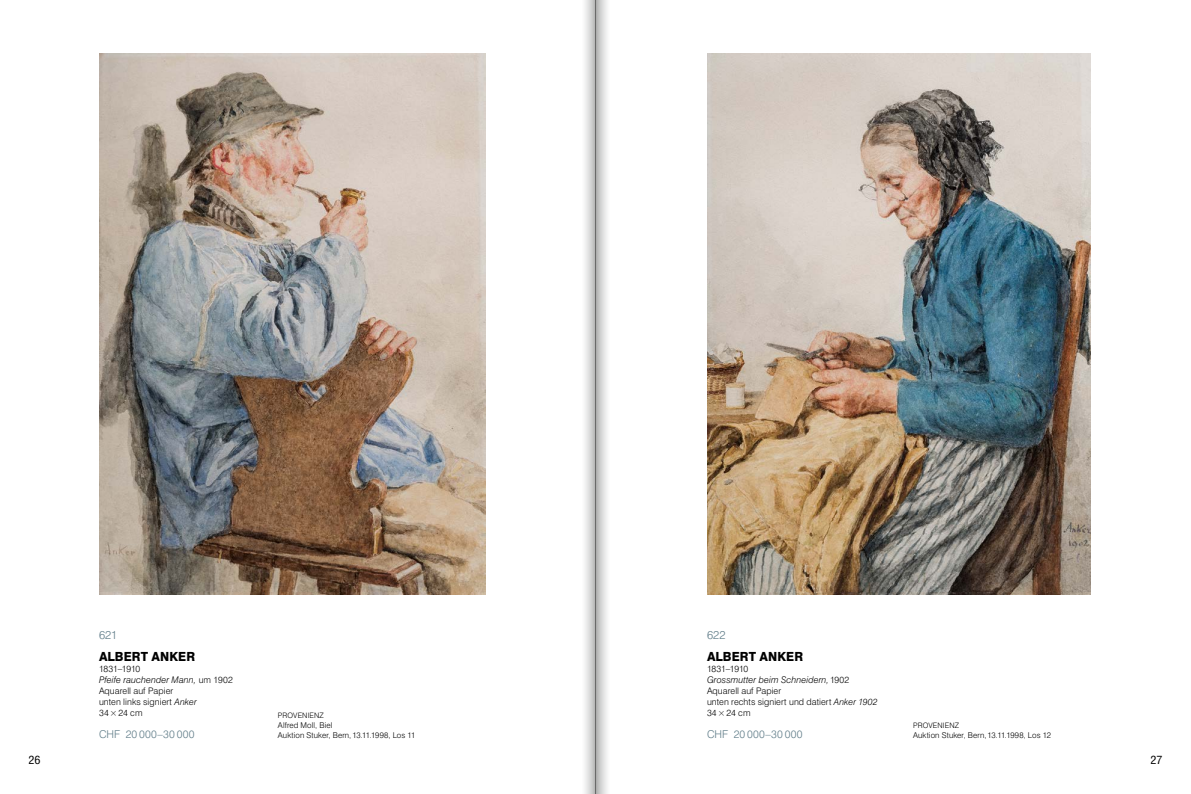
<style>
.page{position:relative;width:1191px;height:794px;background:#fff}
.page>*{position:absolute;margin:0;border:0;box-sizing:border-box;transform-origin:0 0}
.t1{font:800 12.6px "Swiss 721 BT";letter-spacing:.005em;color:#000;scale:.95 1}
.t2{font:300 11.5px "Swiss 721 BT";letter-spacing:.005em;color:#5e7b87}
.t3{font:condensed 11px "Swiss 721 BT";color:#000;scale:1.1 1}
.t4{font:300 10.8px "Swiss 721 BT";letter-spacing:.02em;color:#5e7b87}
.t5{font:italic 300 9.2px "Swiss 721 BT";letter-spacing:.005em;color:#000}
.t6{font:300 9px/11px "Swiss 721 BT";letter-spacing:.005em;color:#000}
.t7{font:300 9px "Swiss 721 BT";letter-spacing:-.025em;color:#000}
.t8{font:300 8px/10px "Swiss 721 BT";letter-spacing:.015em;color:#000}
.t9{font:300 7.5px "Swiss 721 BT";letter-spacing:.015em;color:#000}
.s1{font-style:normal;font-size:9px}
.s2{font-style:italic}
</style>
<div class="page">
<svg style="left:585px;top:0;width:10px;height:794px;background:#d6d7d7"></svg>
<svg style="left:595px;top:0;width:12px;height:794px;background:#c1c2c2"></svg>
<img style="left:99px;top:54px;width:386px;height:540px">
<img style="left:707px;top:54px;width:383px;height:540px">
<p class="t2" style="left:99px;top:628px;width:20px">621</p>
<h1 class="t1" style="left:99px;top:648px;width:103px">ALBERT ANKER</h1>
<p class="t7" style="left:99px;top:663px;width:43px">1831–1910</p>
<p class="t5" style="left:99px;top:674px;width:135px">Pfeife rauchender Mann, <span class="s1">um 1902</span></p>
<p class="t6" style="left:99px;top:685px;width:99px">Aquarell auf Papier unten links signiert <span class="s2">Anker<br></span>34×24 cm</p>
<p class="t4" style="left:99px;top:727px;width:97px">CHF 20 000–30 000</p>
<p class="t9" style="left:278px;top:710px;width:47px">PROVENIENZ</p>
<p class="t8" style="left:278px;top:720px;width:139px">Alfred Moll, Biel<br>Auktion Stuker, Bern,13.11.1998, Los 11</p>
<p class="t2" style="left:707px;top:628px;width:20px">622</p>
<h1 class="t1" style="left:707px;top:648px;width:103px">ALBERT ANKER</h1>
<p class="t7" style="left:707px;top:663px;width:43px">1831–1910</p>
<p class="t5" style="left:707px;top:674px;width:144px">Grossmutter beim Schneidern,<span class="s1">1902</span></p>
<p class="t6" style="left:707px;top:685px;width:172px">Aquarell auf Papier<br>unten rechts signiert und datiert <span class="s2">Anker 1902<br></span>34×24 cm</p>
<p class="t4" style="left:707px;top:727px;width:97px">CHF 20 000–30 000</p>
<p class="t9" style="left:913px;top:720px;width:47px">PROVENIENZ</p>
<p class="t8" style="left:913px;top:730px;width:139px">Auktion Stuker, Bern,13.11.1998, Los 12</p>
<p class="t3" style="left:28px;top:753px;width:13px">26</p>
<p class="t3" style="left:1150px;top:753px;width:13px">27</p>
</div>
